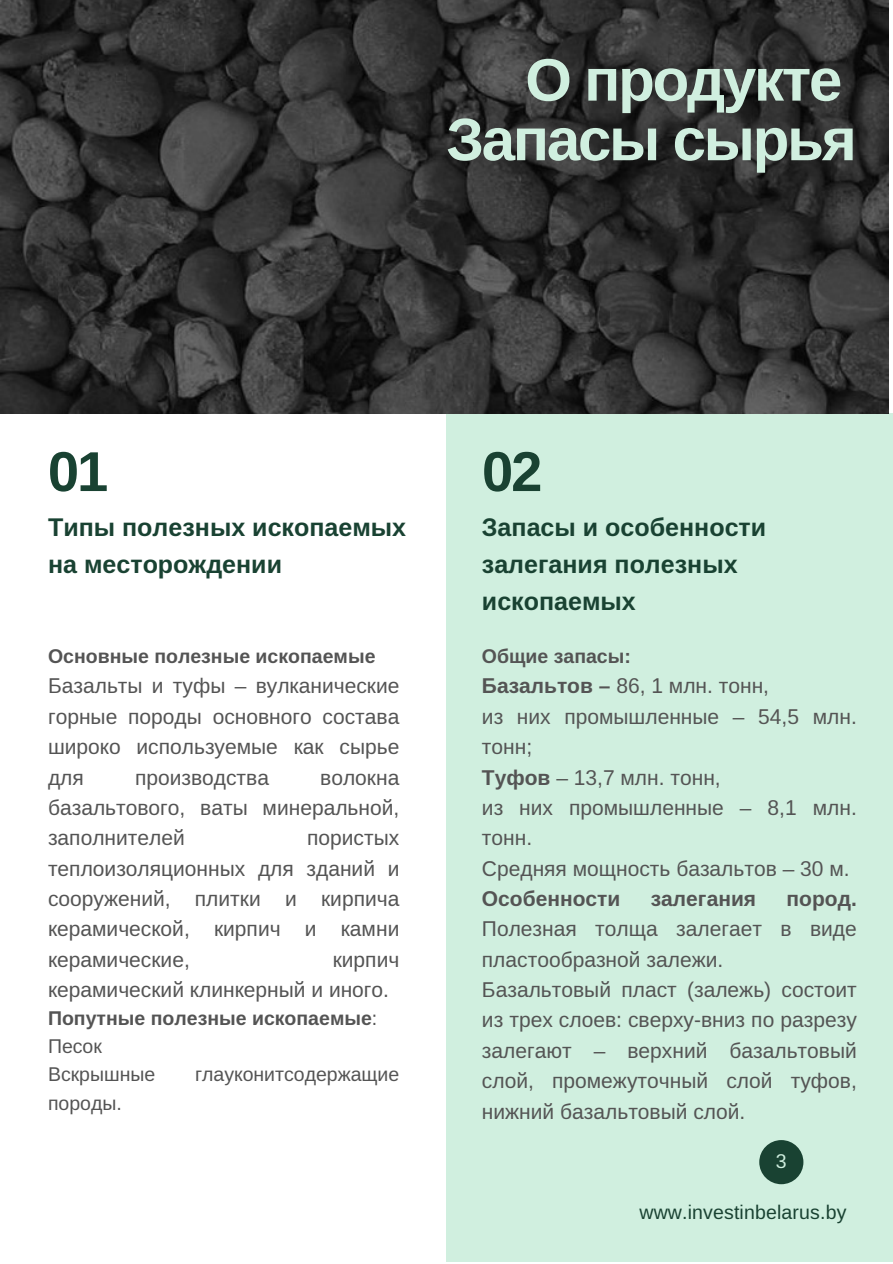
<style>
.page{position:relative;width:893px;height:1264px;background:#fff}
.page>*{position:absolute;margin:0;border:0;box-sizing:border-box;transform-origin:0 0}
.t1{font:700 60px "Libra Sans";letter-spacing:-.035em;color:#d0efdf}
.t2{font:700 56.25px "Libra Sans";color:#194232}
.t3{font:700 25.05px/37px "Libra Sans";color:#194232}
.t4{font:21px/30.3px "Libra Sans";color:#545454;text-align:justify}
.t5{font:700 21px "Libra Sans";color:#545454}
.t6{font:700 19.5px "Libra Sans";color:#545454}
.t7{font:19.5px "Libra Sans";color:#545454}
.t8{font:19.5px "Libra Sans";letter-spacing:.01em;color:#194232}
.t9{font:19.5px "Libra Sans";color:#d0efdf}
.s1{font-weight:400}
.s2{font-weight:700}
</style>
<div class="page">
<div style="left:446px;top:413px;width:446px;height:849px;background:#d0efdf"></div>
<img style="left:0;top:0;width:888px;height:414px">
<div style="left:759px;top:1140px;width:44px;height:44px;background:#194232;border-radius:50%"></div>
<p class="t1" style="left:525px;top:46px;width:318px">О продукте</p>
<p class="t1" style="left:446px;top:106px;width:412px">Запасы сырья</p>
<p class="t2" style="left:48px;top:440px;width:62px">01</p>
<p class="t2" style="left:482px;top:440px;width:62px">02</p>
<p class="t3" style="left:48px;top:508px;width:359px">Типы полезных ископаемых</p>
<p class="t3" style="left:48px;top:546px;width:235px">на месторождении</p>
<p class="t6" style="left:48px;top:645px;width:329px">Основные полезные ископаемые</p>
<p class="t4" style="left:48px;top:671px;width:353px">Базальты и туфы – вулканические горные породы основного состава широко используемые как сырье для</p>
<p class="t4" style="left:48px;top:762px;width:353px;text-indent:272px">волокна базальтового, ваты минеральной, заполнителей</p>
<p class="t4" style="left:135px;top:762px;width:135px">производства</p>
<p class="t4" style="left:48px;top:822px;width:353px;text-indent:259px">пористых теплоизоляционных для зданий и сооружений, плитки и кирпича керамической, кирпич и камни керамические,</p>
<p class="t4" style="left:48px;top:944px;width:353px;text-indent:285px">кирпич керамический клинкерный и иного.</p>
<p class="t6" style="left:48px;top:1007px;width:331px">Попутные полезные ископаемые<span class="s1">:</span></p>
<p class="t7" style="left:48px;top:1035px;width:55px">Песок</p>
<p class="t7" style="left:48px;top:1063px;width:109px">Вскрышные</p>
<p class="t7" style="left:195px;top:1063px;width:206px">глауконитсодержащие</p>
<p class="t7" style="left:48px;top:1091px;width:75px">породы.</p>
<p class="t3" style="left:482px;top:508px;width:286px">Запасы и особенности залегания полезных ископаемых</p>
<p class="t6" style="left:482px;top:645px;width:150px">Общие запасы:</p>
<p class="t4" style="left:482px;top:671px;width:288px"><span class="s2">Базальтов –</span> 86, 1 млн. тонн,</p>
<p class="t4" style="left:482px;top:701px;width:376px">из них промышленные – 54,5 млн. тонн;</p>
<p class="t4" style="left:482px;top:762px;width:240px"><span class="s2">Туфов</span> – 13,7 млн. тонн,</p>
<p class="t4" style="left:482px;top:792px;width:376px">из них промышленные – 8,1 млн. тонн.</p>
<p class="t4" style="left:482px;top:853px;width:369px">Средняя мощность базальтов – 30 м.</p>
<p class="t5" style="left:482px;top:887px;width:140px">Особенности</p>
<p class="t5" style="left:650px;top:887px;width:107px">залегания</p>
<p class="t4" style="left:482px;top:883px;width:376px;text-indent:304px"><span class="s2">пород.<br></span>Полезная толща залегает в виде пластообразной залежи.</p>
<p class="t4" style="left:482px;top:974px;width:376px">Базальтовый пласт (залежь) состоит из трех слоев: сверху-вниз по разрезу залегают – верхний базальтовый слой, промежуточный слой туфов, нижний базальтовый слой.</p>
<p class="t9" style="left:775px;top:1150px;width:12px">3</p>
<p class="t8" style="left:639px;top:1201px;width:208px">www.investinbelarus.by</p>
</div>
